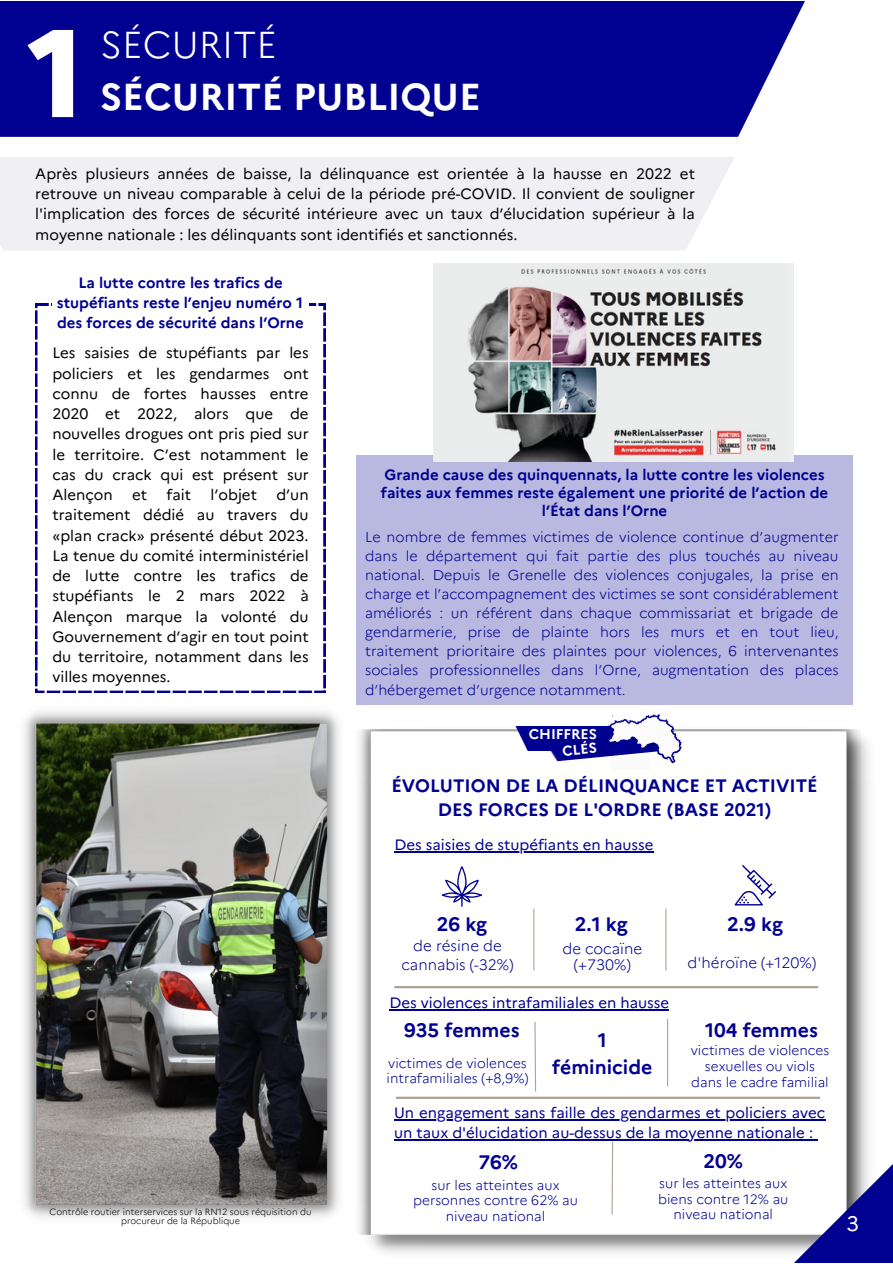
<style>
.page{position:relative;width:893px;height:1264px;background:#fff}
.page>*{position:absolute;margin:0;border:0;box-sizing:border-box;transform-origin:0 0}
.t1{font:800 124.35px "Marianne";color:#fff}
.t2{font:700 37.5px "Marianne";color:#fff}
.t3{font:300 37.5px "Marianne";color:#fff}
.t4{font:21px "Marianne";color:#fff}
.t5{font:700 19.5px "Marianne";color:#010191}
.t6{font:700 18px/24.8px "Marianne";color:#010191;text-align:center}
.t7{font:15px/20.2px "Marianne";color:#000;text-align:justify}
.t8{font:700 15px/18px "Marianne";color:#010191;text-align:center}
.t9{font:15px/20.2px "Marianne";color:#010191}
.t10{font:300 15px/19px "Marianne";color:#010191;text-align:center}
.t11{font:300 14.25px/19px "Marianne";color:#000091;text-align:justify}
.t12{font:700 14.1px "Marianne";color:#fff}
.t13{font:300 13.5px/15.8px "Marianne";color:#010191;text-align:center}
.t14{font:300 9px/9px "Marianne";color:#000;text-align:center}
</style>
<div class="page">
<div style="left:0;top:1px;width:804px;height:136px;background:#000091"></div>
<img style="left:359px;top:729px;width:510px;height:524px">
<div style="left:0;top:157px;width:734px;height:93px;background:#f0f0f4"></div>
<div style="left:356px;top:455px;width:496px;height:249px;background:#b8b8e0"></div>
<svg style="left:35px;top:304px;width:290px;height:389px"></svg>
<div style="left:52px;top:269px;width:256px;height:70px;background:#fff"></div>
<img style="left:511px;top:726px;width:96px;height:25px">
<img style="left:541px;top:730px;width:66px;height:32px">
<img style="left:607px;top:714px;width:74px;height:49px">
<div style="left:610px;top:757px;width:39px;height:12px;background:#fafafa"></div>
<svg style="left:441px;top:866px;width:41px;height:40px"></svg>
<hr style="left:394px;top:986px;width:424px;height:2px;background:#aea397">
<hr style="left:533px;top:908px;width:1px;height:62px;background:#aea397">
<hr style="left:394px;top:851px;width:259px;height:1px;background:#010191">
<svg style="left:734px;top:865px;width:42px;height:40px"></svg>
<hr style="left:389px;top:1009px;width:280px;height:1px;background:#010191">
<hr style="left:665px;top:908px;width:1px;height:62px;background:#aea397">
<svg style="left:534px;top:1020px;width:2px;height:72px"></svg>
<hr style="left:667px;top:1018px;width:1px;height:68px;background:#aea397">
<hr style="left:394px;top:1119px;width:431px;height:1px;background:#010191">
<hr style="left:394px;top:1139px;width:419px;height:1px;background:#010191">
<hr style="left:396px;top:1096px;width:423px;height:2px;background:#aea397">
<svg style="left:611px;top:1140px;width:2px;height:75px"></svg>
<img style="left:24px;top:711px;width:316px;height:507px">
<img style="left:433px;top:263px;width:360px;height:198px">
<svg style="left:776px;top:1146px;width:116px;height:116px"></svg>
<p class="t1" style="left:28px;top:-3px;width:59px">1</p>
<p class="t3" style="left:100px;top:22px;width:178px">SÉCURITÉ</p>
<p class="t2" style="left:100px;top:73px;width:382px">SÉCURITÉ PUBLIQUE</p>
<p class="t7" style="left:35px;top:163px;width:661px">Après plusieurs années de baisse, la délinquance est orientée à la hausse en 2022 et retrouve un niveau comparable à celui de la période pré-COVID. Il convient de souligner l'implication des forces de sécurité intérieure avec un taux d’élucidation supérieur à la moyenne nationale : les délinquants sont identifiés et sanctionnés.</p>
<p class="t8" style="left:57px;top:272px;width:247px;line-height:20.2px">La lutte contre les trafics de stupéfiants reste l’enjeu numéro 1</p>
<p class="t8" style="left:57px;top:314px;width:248px">des forces de sécurité dans l’Orne</p>
<p class="t7" style="left:52px;top:343px;width:258px">Les saisies de stupéfiants par les policiers et les gendarmes ont connu de fortes hausses entre 2020 et 2022, alors que de nouvelles drogues ont pris pied sur le territoire. C’est notamment le cas du crack qui est présent sur Alençon</p>
<p class="t7" style="left:132px;top:484px;width:16px">et</p>
<p class="t7" style="left:166px;top:484px;width:26px">fait</p>
<p class="t7" style="left:210px;top:484px;width:48px">l’objet</p>
<p class="t7" style="left:52px;top:484px;width:258px;text-indent:224px">d’un traitement dédié au travers du «plan crack» présenté début 2023.<br>La tenue du comité interministériel de lutte contre les trafics de stupéfiants le 2 mars 2022 à Alençon marque la volonté du Gouvernement d’agir en tout point du territoire, notamment dans les villes moyennes.</p>
<p class="t8" style="left:381px;top:466px;width:449px">Grande cause des quinquennats, la lutte contre les violences faites aux femmes reste également une priorité de l’action de l’État dans l’Orne</p>
<p class="t11" style="left:365px;top:527px;width:475px">Le nombre de femmes victimes de violence continue d’augmenter dans le département qui fait partie des plus touchés au niveau national. Depuis le Grenelle des violences conjugales, la prise en charge et l’accompagnement des victimes se sont considérablement améliorés : un référent dans chaque commissariat et brigade de gendarmerie, prise de plainte hors les murs et en tout lieu, traitement prioritaire des plaintes pour violences, 6 intervenantes sociales professionnelles dans l’Orne, augmentation des places d’hébergemet d’urgence notamment.</p>
<p class="t12" style="left:528px;top:725px;width:70px">CHIFFRES</p>
<p class="t12" style="left:561px;top:742px;width:36px;rotate:-5deg">CLÉS</p>
<p class="t6" style="left:391px;top:772px;width:428px">ÉVOLUTION DE LA DÉLINQUANCE ET ACTIVITÉ<br>DES FORCES DE L'ORDRE (BASE 2021)</p>
<p class="t9" style="left:394px;top:834px;width:260px">Des saisies de stupéfiants en hausse</p>
<p class="t14" style="left:50px;top:1207px;width:263px">Contrôle routier interservices sur la RN12 sous réquisition du procureur de la République</p>
<p class="t5" style="left:437px;top:912px;width:52px">26 kg</p>
<p class="t10" style="left:401px;top:936px;width:114px">de résine de cannabis (-32%)</p>
<p class="t5" style="left:574px;top:912px;width:54px">2.1 kg</p>
<p class="t10" style="left:562px;top:939px;width:81px;line-height:16.8px">de cocaïne (+730%)</p>
<p class="t9" style="left:389px;top:993px;width:281px">Des violences intrafamiliales en hausse</p>
<p class="t5" style="left:404px;top:1017px;width:117px">935 femmes</p>
<p class="t13" style="left:386px;top:1054px;width:143px;text-align:left">victimes de violences intrafamiliales (+8,9%)</p>
<p class="t5" style="left:597px;top:1028px;width:10px">1</p>
<p class="t5" style="left:552px;top:1055px;width:102px">féminicide</p>
<p class="t5" style="left:727px;top:912px;width:57px">2.9 kg</p>
<p class="t10" style="left:687px;top:953px;width:130px">d'héroïne (+120%)</p>
<p class="t5" style="left:705px;top:1017px;width:114px">104 femmes</p>
<p class="t13" style="left:690px;top:1042px;width:140px">victimes de violences sexuelles ou viols dans le cadre familial</p>
<p class="t9" style="left:394px;top:1102px;width:432px">Un engagement sans faille des gendarmes et policiers avec un taux d'élucidation au-dessus de la moyenne nationale :</p>
<p class="t5" style="left:478px;top:1150px;width:41px">76%</p>
<p class="t13" style="left:413px;top:1176px;width:166px">sur les atteintes aux personnes contre 62% au niveau national</p>
<p class="t5" style="left:703px;top:1149px;width:41px">20%</p>
<p class="t13" style="left:658px;top:1175px;width:132px">sur les atteintes aux biens contre 12% au niveau national</p>
<p class="t4" style="left:846px;top:1210px;width:14px">3</p>
</div>
